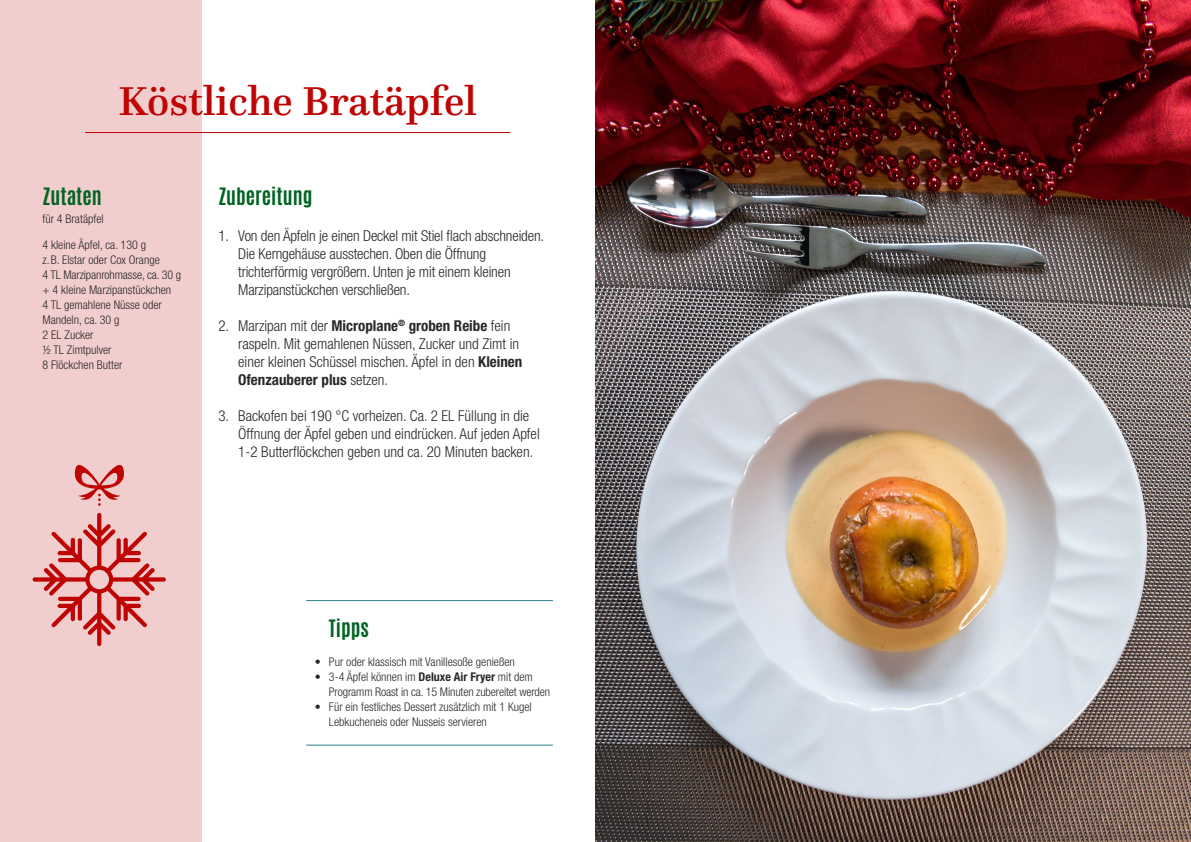
<style>
.page{position:relative;width:1191px;height:842px;background:#fff}
.page>*{position:absolute;margin:0;border:0;box-sizing:border-box;transform-origin:0 0}
.t1{font:500 42px "Questa";color:#bf0404}
.t2{font:700 20px "Antonio";color:#026423}
.t3{font:300 condensed 15px/18px "Helvetica Neue LT Pro";color:#282829}
.t4{font:300 condensed 12px/15px "Helvetica Neue LT Pro";color:#282829}
.s1{font-weight:700}
</style>
<div class="page">
<div style="left:0;top:0;width:201px;height:842px;background:#f2cdcd"></div>
<img style="left:595px;top:0;width:596px;height:842px">
<hr style="left:306px;top:745px;width:247px;height:1px;background:#2a7f8c">
<hr style="left:306px;top:600px;width:247px;height:1px;background:#2a7f8c">
<hr style="left:85px;top:132px;width:425px;height:1px;background:#bf0404">
<svg style="left:74px;top:465px;width:50px;height:41px"></svg>
<svg style="left:33px;top:513px;width:133px;height:133px"></svg>
<h1 class="t1" style="left:119px;top:74px;width:360px">Köstliche Bratäpfel</h1>
<h2 class="t2" style="left:43px;top:181px;width:61px">Zutaten</h2>
<p class="t4" style="left:43px;top:211px;width:63px">für 4 Bratäpfel</p>
<h2 class="t2" style="left:218px;top:181px;width:96px">Zubereitung</h2>
<p class="t4" style="left:43px;top:237px;width:140px">4 kleine Äpfel, ca. 130 g<br>z.B. Elstar oder Cox Orange<br>4 TL Marzipanrohmasse, ca. 30 g + 4 kleine Marzipanstückchen<br>4 TL gemahlene Nüsse oder<br>Mandeln, ca. 30 g<br>2 EL Zucker<br>½ TL Zimtpulver<br>8 Flöckchen Butter</p>
<p class="t3" style="left:238px;top:226px;width:307px;text-indent:-20px">1. Von den Äpfeln je einen Deckel mit Stiel flach abschneiden.<br>Die Kerngehäuse ausstechen. Oben die Öffnung trichterförmig vergrößern. Unten je mit einem kleinen Marzipanstückchen verschließen.</p>
<p class="t3" style="left:238px;top:316px;width:286px;text-indent:-20px">2. Marzipan mit der <span class="s1">Microplane</span><sup>®</sup> <span class="s1">groben Reibe</span> fein raspeln. Mit gemahlenen Nüssen, Zucker und Zimt in einer kleinen Schüssel mischen. Äpfel in den <span class="s1">Kleinen Ofenzauberer plus</span> setzen.</p>
<p class="t3" style="left:238px;top:406px;width:303px;text-indent:-20px">3. Backofen bei 190 °C vorheizen. Ca. 2 EL Füllung in die<br>Öffnung der Äpfel geben und eindrücken. Auf jeden Apfel<br>1-2 Butterflöckchen geben und ca. 20 Minuten backen.</p>
<h2 class="t2" style="left:329px;top:613px;width:42px">Tipps</h2>
<p class="t4" style="left:315px;top:654px;width:201px">• Pur oder klassisch mit Vanillesoße genießen</p>
<p class="t4" style="left:329px;top:669px;width:223px;text-indent:-14px">• 3-4 Äpfel können im <span class="s1">Deluxe Air Fryer</span> mit dem<br>Programm Roast in ca. 15 Minuten zubereitet werden</p>
<p class="t4" style="left:329px;top:699px;width:204px;text-indent:-14px">• Für ein festliches Dessert zusätzlich mit 1 Kugel<br>Lebkucheneis oder Nusseis servieren</p>
</div>
